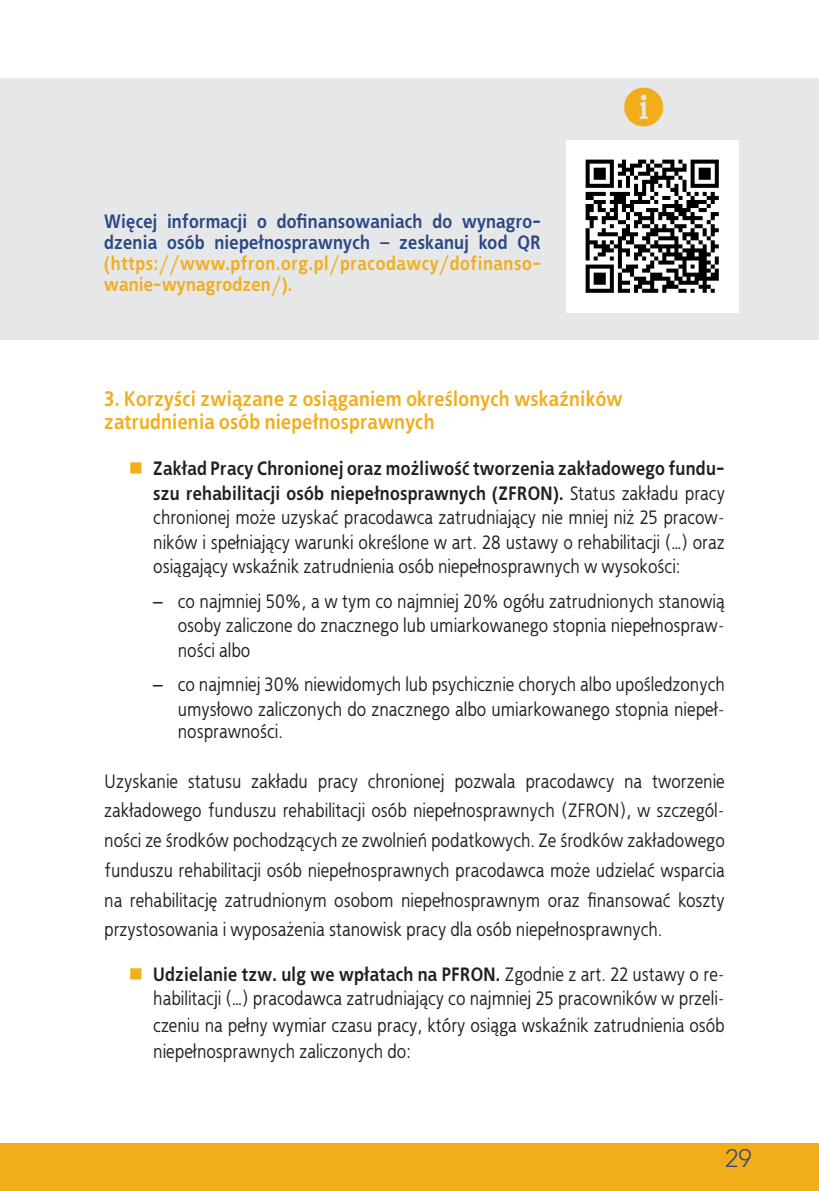
<style>
.page{position:relative;width:819px;height:1191px;background:#fff}
.page>*{position:absolute;margin:0;border:0;box-sizing:border-box;transform-origin:0 0}
.ramka_tekst{font:42px "Koz Min Pro";color:#f2ad1b}
.t1{font:24.5px "Straight TTEFN";color:#294782}
.plum{font:700 21px/22.8px "EFN Bureau";letter-spacing:.01em;color:#f2ad1b}
.tekst{font:19.25px/24.5px "EFN Bureau";letter-spacing:.01em;color:#231f20;text-align:justify}
.QR-tekst{font:700 19.25px/21px "EFN Bureau";letter-spacing:.025em;color:#294782;text-align:justify}
.s1{color:#f2ad1b}
.s2{font-weight:700}
.s3{font-family:"Calibri"}
</style>
<div class="page">
<div style="left:0;top:1143px;width:819px;height:48px;background:#f2ad1b"></div>
<div style="left:1px;top:78px;width:818px;height:262px;background:#e6e7e9"></div>
<img style="left:566px;top:141px;width:172px;height:171px">
<p class="QR-tekst" style="left:104px;top:210px;width:438px">Więcej informacji o dofinansowaniach do wynagro&shy;dzenia osób niepełnosprawnych – zeskanuj kod QR <span class="s1">(https://www.pfron.org.pl/pracodawcy/dofinanso&shy;wanie-wynagrodzen/).</span></p>
<p class="ramka_tekst" style="left:622px;top:77px;width:43px">i</p>
<p class="plum" style="left:104px;top:386px;width:520px">3. Korzyści związane z osiąganiem określonych wskaźników zatrudnienia osób niepełnosprawnych</p>
<p class="tekst" style="left:153px;top:455px;width:573px"><span class="s2">Zakład Pracy Chronionej oraz możliwość tworzenia zakładowego fundu&shy;szu rehabilitacji osób niepełnosprawnych (ZFRON).</span> Status zakładu pracy chronionej może uzyskać pracodawca zatrudniający nie mniej niż 25 pracow&shy;ników i spełniający warunki określone w art. 28 ustawy o rehabilitacji (…) oraz osiągający wskaźnik zatrudnienia osób niepełnosprawnych w wysokości:</p>
<p class="tekst" style="left:178px;top:588px;width:548px;text-indent:-24px"><span class="s3">–</span> co najmniej 50%, a w tym co najmniej 20% ogółu zatrudnionych stanowią osoby zaliczone do znacznego lub umiarkowanego stopnia niepełnospraw&shy;ności albo</p>
<p class="tekst" style="left:153px;top:671px;width:573px;text-align:right"><span class="s3">–</span> co najmniej 30% niewidomych lub psychicznie chorych albo upośledzonych umysłowo zaliczonych do znacznego albo umiarkowanego stopnia niepeł-</p>
<p class="tekst" style="left:178px;top:719px;width:107px">nosprawności.</p>
<p class="tekst" style="left:104px;top:765px;width:622px;line-height:29.8px">Uzyskanie statusu zakładu pracy chronionej pozwala pracodawcy na tworzenie zakładowego funduszu rehabilitacji osób niepełnosprawnych (ZFRON), w szczegól&shy;ności ze środków pochodzących ze zwolnień podatkowych. Ze środków zakładowego funduszu rehabilitacji osób niepełnosprawnych pracodawca może udzielać wsparcia na rehabilitację zatrudnionym osobom niepełnosprawnym oraz finansować koszty przystosowania i wyposażenia stanowisk pracy dla osób niepełnosprawnych.</p>
<p class="tekst" style="left:153px;top:961px;width:573px"><span class="s2">Udzielanie tzw. ulg we wpłatach na PFRON.</span> Zgodnie z art. 22 ustawy o re&shy;habilitacji (…) pracodawca zatrudniający co najmniej 25 pracowników w przeli-</p>
<p class="tekst" style="left:153px;top:1011px;width:573px;line-height:26.2px">czeniu na pełny wymiar czasu pracy, który osiąga wskaźnik zatrudnienia osób niepełnosprawnych zaliczonych do:</p>
<p class="t1" style="left:725px;top:1143px;width:28px">29</p>
</div>
